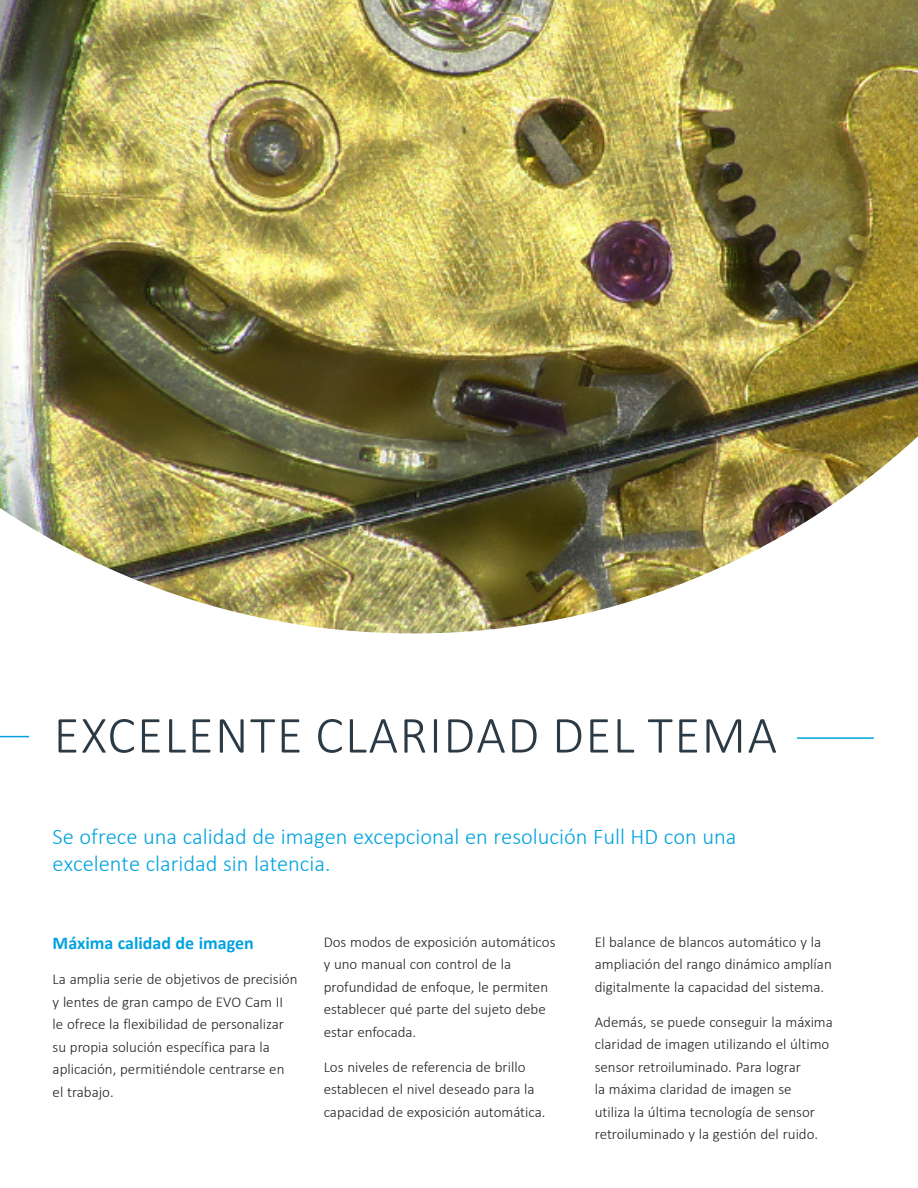
<style>
.page{position:relative;width:918px;height:1188px;background:#fff}
.page>*{position:absolute;margin:0;border:0;box-sizing:border-box;transform-origin:0 0}
.t1{font:300 52.5px "Calibri";letter-spacing:.03em;color:#2b3a45}
.t2{font:300 22.5px/27px "Calibri";color:#00a2df}
.t3{font:700 18px "Calibri";color:#00a2df}
.t4{font:300 15px/22.5px "Calibri";color:#231f20}
</style>
<div class="page">
<img style="left:0;top:0;width:918px;height:634px">
<hr style="left:797px;top:737px;width:77px;height:2px;background:#00a2df">
<svg style="left:0;top:736px;width:29px;height:1px"></svg>
<h1 class="t1" style="left:54px;top:703px;width:725px">EXCELENTE CLARIDAD DEL TEMA</h1>
<h2 class="t2" style="left:53px;top:823px;width:685px">Se ofrece una calidad de imagen excepcional en resolución Full HD con una excelente claridad sin latencia.</h2>
<p class="t3" style="left:53px;top:930px;width:203px">Máxima calidad de imagen</p>
<p class="t4" style="left:53px;top:968px;width:246px">La amplia serie de objetivos de precisión y lentes de gran campo de EVO Cam II<br>le ofrece la flexibilidad de personalizar su propia solución específica para la aplicación, permitiéndole centrarse en el trabajo.</p>
<p class="t4" style="left:324px;top:930px;width:233px">Dos modos de exposición automáticos y uno manual con control de la profundidad de enfoque, le permiten establecer qué parte del sujeto debe estar enfocada.</p>
<p class="t4" style="left:324px;top:1056px;width:223px">Los niveles de referencia de brillo establecen el nivel deseado para la capacidad de exposición automática.</p>
<p class="t4" style="left:595px;top:930px;width:239px">El balance de blancos automático y la ampliación del rango dinámico amplían digitalmente la capacidad del sistema.</p>
<p class="t4" style="left:595px;top:1011px;width:240px">Además, se puede conseguir la máxima claridad de imagen utilizando el último sensor retroiluminado. Para lograr<br>la máxima claridad de imagen se<br>utiliza la última tecnología de sensor retroiluminado y la gestión del ruido.</p>
</div>
